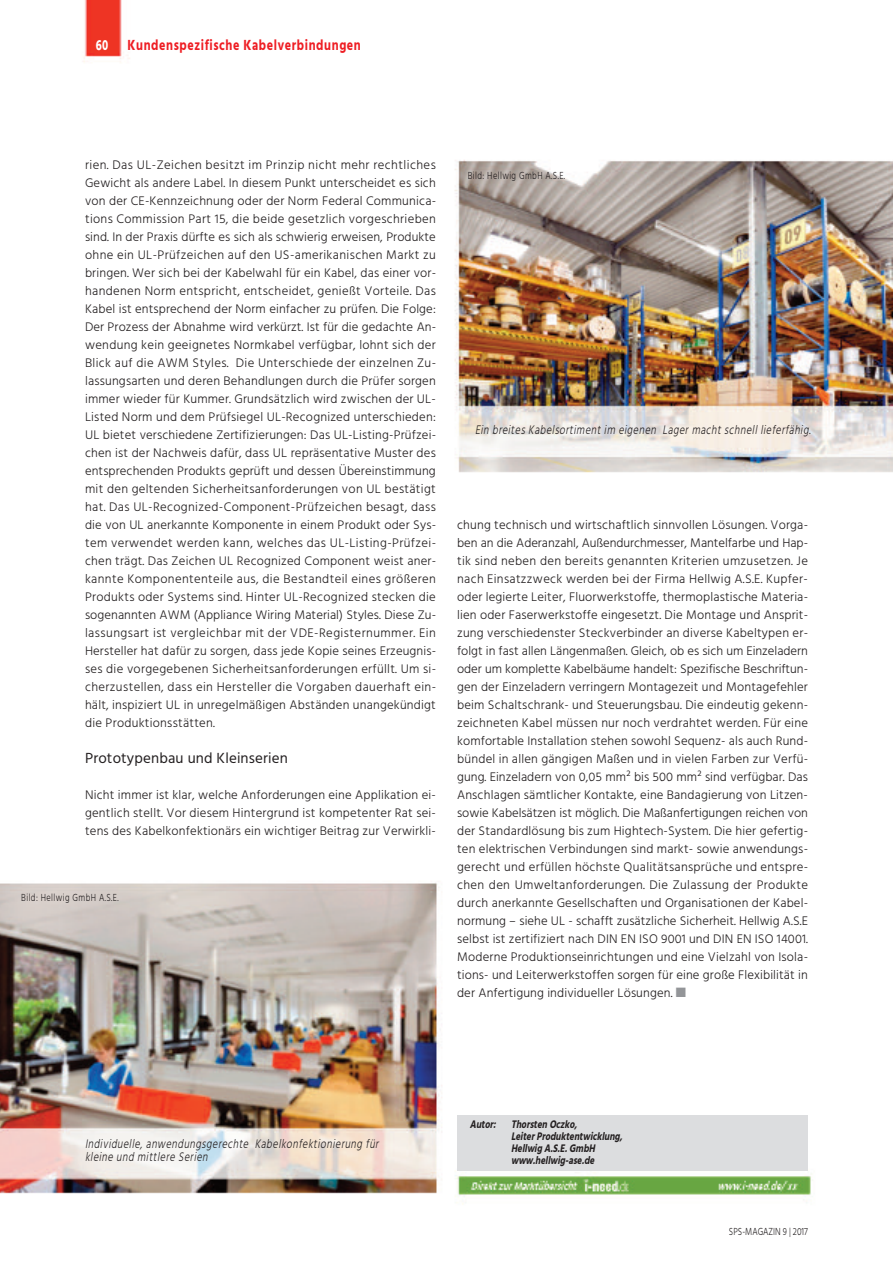
<style>
.page{position:relative;width:893px;height:1263px;background:#fff}
.page>*{position:absolute;margin:0;border:0;box-sizing:border-box;transform-origin:0 0}
.t1{font:700 15px "Hind";letter-spacing:.05em;color:#ee1d23;scale:.8 1}
.t2{font:15px "Hind";letter-spacing:.01em;color:#231f20}
.t3{font:700 15px "Hind";color:#fff;scale:.75 1}
.t4{font:300 12.75px/18px "Hind";letter-spacing:.015em;color:#231f20;text-align:justify}
.t5{font:italic 300 12.75px/13.5px "Hind";color:#231f20;scale:.8 1}
.t6{font:italic 700 11.25px/12px "Hind";color:#231f20;scale:.8 1}
.t7{font:300 10.5px "Hind";letter-spacing:.05em;color:#231f20;scale:.8 1}
.t8{font:300 10.5px "Hind";color:#231f20;scale:.8 1}
.s1{color:#939598}
</style>
<div class="page">
<img style="left:0;top:0;width:893px;height:1205px">
<div style="left:457px;top:1115px;width:351px;height:55px;background:#dcdddf"></div>
<p class="t3" style="left:96px;top:36px;width:19px">60</p>
<p class="t1" style="left:128px;top:36px;width:293px">Kundenspezifische Kabelverbindungen</p>
<p class="t4" style="left:85px;top:156px;width:353px">rien. Das UL-Zeichen besitzt im Prinzip nicht mehr rechtliches Gewicht als andere Label. In diesem Punkt unterscheidet es sich von der CE-Kennzeichnung oder der Norm Federal Communica&shy;tions Commission Part 15, die beide gesetzlich vorgeschrieben sind. In der Praxis dürfte es sich als schwierig erweisen, Produkte ohne ein UL-Prüfzeichen auf den US-amerikanischen Markt zu bringen. Wer sich bei der Kabelwahl für ein Kabel, das einer vor&shy;handenen Norm entspricht, entscheidet, genießt Vorteile. Das Kabel ist entsprechend der Norm einfacher zu prüfen. Die Folge:<br>Der Prozess der Abnahme wird verkürzt. Ist für die gedachte An&shy;wendung kein geeignetes Normkabel verfügbar, lohnt sich der Blick auf die AWM Styles. Die Unterschiede der einzelnen Zu&shy;lassungsarten und deren Behandlungen durch die Prüfer sorgen immer wieder für Kummer. Grundsätzlich wird zwischen der UL-Listed Norm und dem Prüfsiegel UL-Recognized unterschieden:<br>UL bietet verschiedene Zertifizierungen: Das UL-Listing-Prüfzei&shy;chen ist der Nachweis dafür, dass UL repräsentative Muster des entsprechenden Produkts geprüft und dessen Übereinstimmung mit den geltenden Sicherheitsanforderungen von UL bestätigt hat. Das UL-Recognized-Component-Prüfzeichen besagt, dass die von UL anerkannte Komponente in einem Produkt oder Sys&shy;tem verwendet werden kann, welches das UL-Listing-Prüfzei&shy;chen trägt. Das Zeichen UL Recognized Component weist aner&shy;kannte Komponententeile aus, die Bestandteil eines größeren Produkts oder Systems sind. Hinter UL-Recognized stecken die sogenannten AWM (Appliance Wiring Material) Styles. Diese Zu&shy;lassungsart ist vergleichbar mit der VDE-Registernummer. Ein Hersteller hat dafür zu sorgen, dass jede Kopie seines Erzeugnis&shy;ses die vorgegebenen Sicherheitsanforderungen erfüllt. Um si&shy;cherzustellen, dass ein Hersteller die Vorgaben dauerhaft ein&shy;hält, inspiziert UL in unregelmäßigen Abständen unangekündigt die Produktionsstätten.</p>
<p class="t2" style="left:85px;top:747px;width:204px">Prototypenbau und Kleinserien</p>
<p class="t4" style="left:85px;top:786px;width:352px">Nicht immer ist klar, welche Anforderungen eine Applikation ei&shy;gentlich stellt. Vor diesem Hintergrund ist kompetenter Rat sei&shy;tens des Kabelkonfektionärs ein wichtiger Beitrag zur Verwirkli-</p>
<p class="t7" style="left:21px;top:890px;width:123px">Bild: Hellwig GmbH A.S.E.</p>
<p class="t7" style="left:468px;top:169px;width:123px">Bild: Hellwig GmbH A.S.E.</p>
<p class="t5" style="left:475px;top:424px;width:425px">Ein breites Kabelsortiment im eigenen Lager macht schnell lieferfähig.</p>
<p class="t4" style="left:457px;top:516px;width:352px">chung technisch und wirtschaftlich sinnvollen Lösungen. Vorga&shy;ben an die Aderanzahl, Außendurchmesser, Mantelfarbe und Hap&shy;tik sind neben den bereits genannten Kriterien umzusetzen. Je nach Einsatzzweck werden bei der Firma Hellwig A.S.E. Kupfer&shy;oder legierte Leiter, Fluorwerkstoffe, thermoplastische Materia&shy;lien oder Faserwerkstoffe eingesetzt. Die Montage und Ansprit&shy;zung verschiedenster Steckverbinder an diverse Kabeltypen er&shy;folgt in fast allen Längenmaßen. Gleich, ob es sich um Einzeladern oder um komplette Kabelbäume handelt: Spezifische Beschriftun&shy;gen der Einzeladern verringern Montagezeit und Montagefehler beim Schaltschrank- und Steuerungsbau. Die eindeutig gekenn&shy;zeichneten Kabel müssen nur noch verdrahtet werden. Für eine komfortable Installation stehen sowohl Sequenz- als auch Rund&shy;bündel in allen gängigen Maßen und in vielen Farben zur Verfü&shy;gung. Einzeladern von 0,05 mm² bis 500 mm² sind verfügbar. Das Anschlagen sämtlicher Kontakte, eine Bandagierung von Litzen&shy;sowie Kabelsätzen ist möglich. Die Maßanfertigungen reichen von der Standardlösung bis zum Hightech-System. Die hier gefertig&shy;ten elektrischen Verbindungen sind markt- sowie anwendungs&shy;gerecht und erfüllen höchste Qualitätsansprüche und entspre&shy;chen den Umweltanforderungen. Die Zulassung der Produkte durch anerkannte Gesellschaften und Organisationen der Kabel&shy;normung – siehe UL - schafft zusätzliche Sicherheit. Hellwig A.S.E selbst ist zertifiziert nach DIN EN ISO 9001 und DIN EN ISO 14001.<br>Moderne Produktionseinrichtungen und eine Vielzahl von Isola&shy;tions- und Leiterwerkstoffen sorgen für eine große Flexibilität in der Anfertigung individueller Lösungen. <span class="s1">■</span></p>
<p class="t5" style="left:85px;top:1138px;width:372px">Individuelle, anwendungsgerechte Kabelkonfektionierung für kleine und mittlere Serien</p>
<p class="t6" style="left:511px;top:1118px;width:145px;text-indent:-41px">Autor: Thorsten Oczko,<br>Leiter Produktentwicklung,<br>Hellwig A.S.E. GmbH www.hellwig-ase.de</p>
<p class="t8" style="left:729px;top:1225px;width:100px">SPS-MAGAZIN 9 | 2017</p>
</div>
